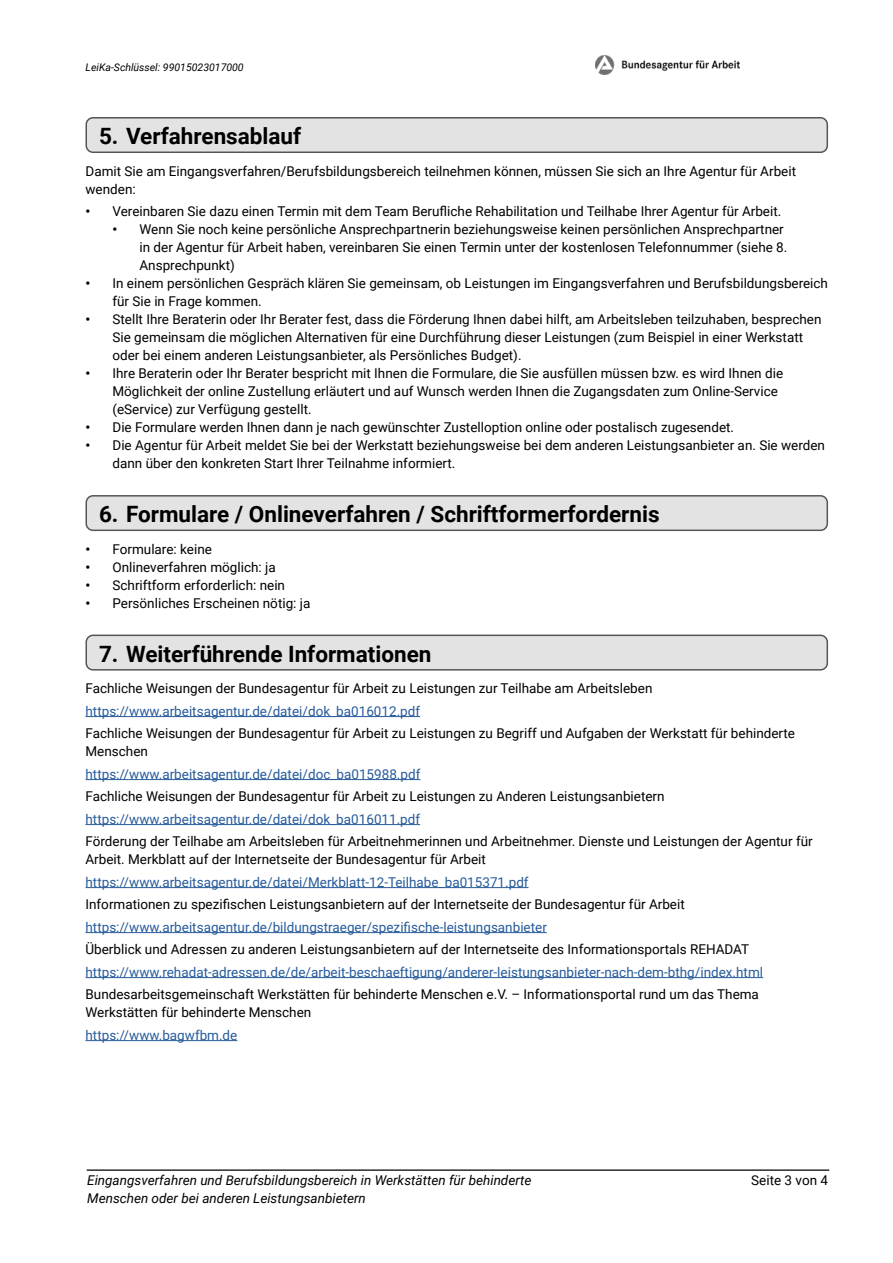
<style>
.page{position:relative;width:893px;height:1263px;background:#fff}
.page>*{position:absolute;margin:0;border:0;box-sizing:border-box;transform-origin:0 0}
.H2-Ueberschrift_K{font:700 22.5px "Roboto";color:#000}
.P-Liste_runderPunkt_K{font:13.5px/18px "Roboto";color:#000}
.P-Fliesstext_K{font:13.5px/18px "Roboto";color:#000}
.P-Fliesstext_K-2{font:13.5px "Roboto";color:#275b9b}
.P-Liste_runderPunkt_Unterliste_K{font:13.5px/18px "Roboto";color:#000}
.t1{font:italic 13.5px "Roboto";color:#000}
.P-Versions-Nr_K{font:italic 10.5px "Roboto";color:#000}
.s1{font-weight:700}
</style>
<div class="page">
<img style="left:595px;top:55px;width:145px;height:19px">
<hr style="left:87px;top:1169px;width:742px;height:2px;background:#2b2b2b">
<div style="left:86px;top:118px;width:741px;height:34px;background:#e3e3e3;border-radius:7px"></div>
<div style="left:86px;top:117px;width:742px;height:36px;border:2px solid #555;border-radius:7px"></div>
<div style="left:86px;top:496px;width:741px;height:34px;background:#e3e3e3;border-radius:7px"></div>
<div style="left:86px;top:495px;width:742px;height:36px;border:2px solid #555;border-radius:7px"></div>
<div style="left:86px;top:635px;width:741px;height:35px;background:#e3e3e3;border-radius:7px"></div>
<div style="left:86px;top:635px;width:742px;height:36px;border:2px solid #555;border-radius:7px"></div>
<hr style="left:86px;top:716px;width:334px;height:1px;background:#275b9b">
<hr style="left:86px;top:779px;width:334px;height:1px;background:#275b9b">
<hr style="left:86px;top:824px;width:334px;height:1px;background:#275b9b">
<hr style="left:86px;top:887px;width:443px;height:1px;background:#275b9b">
<hr style="left:86px;top:932px;width:461px;height:1px;background:#275b9b">
<hr style="left:86px;top:977px;width:677px;height:1px;background:#275b9b">
<hr style="left:86px;top:1040px;width:151px;height:1px;background:#275b9b">
<p class="P-Versions-Nr_K" style="left:86px;top:60px;width:160px">LeiKa-Schlüssel: 99015023017000</p>
<h2 class="H2-Ueberschrift_K" style="left:99px;top:120px;width:204px">5. Verfahrensablauf</h2>
<p class="P-Fliesstext_K" style="left:86px;top:161px;width:712px">Damit Sie am Eingangsverfahren/Berufsbildungsbereich teilnehmen können, müssen Sie sich an Ihre Agentur für Arbeit wenden:</p>
<p class="P-Liste_runderPunkt_K" style="left:86px;top:202px;width:697px"><span class="s1">•</span> Vereinbaren Sie dazu einen Termin mit dem Team Berufliche Rehabilitation und Teilhabe Ihrer Agentur für Arbeit.</p>
<p class="P-Liste_runderPunkt_Unterliste_K" style="left:140px;top:220px;width:649px;text-indent:-27px"><span class="s1">•</span> Wenn Sie noch keine persönliche Ansprechpartnerin beziehungsweise keinen persönlichen Ansprechpartner in der Agentur für Arbeit haben, vereinbaren Sie einen Termin unter der kostenlosen Telefonnummer (siehe 8.<br>Ansprechpunkt)</p>
<p class="P-Liste_runderPunkt_K" style="left:112px;top:274px;width:717px;text-indent:-27px"><span class="s1">•</span> In einem persönlichen Gespräch klären Sie gemeinsam, ob Leistungen im Eingangsverfahren und Berufsbildungsbereich für Sie in Frage kommen.</p>
<p class="P-Liste_runderPunkt_K" style="left:112px;top:310px;width:710px;text-indent:-27px"><span class="s1">•</span> Stellt Ihre Beraterin oder Ihr Berater fest, dass die Förderung Ihnen dabei hilft, am Arbeitsleben teilzuhaben, besprechen<br>Sie gemeinsam die möglichen Alternativen für eine Durchführung dieser Leistungen (zum Beispiel in einer Werkstatt oder bei einem anderen Leistungsanbieter, als Persönliches Budget).</p>
<p class="P-Liste_runderPunkt_K" style="left:112px;top:364px;width:672px;text-indent:-27px"><span class="s1">•</span> Ihre Beraterin oder Ihr Berater bespricht mit Ihnen die Formulare, die Sie ausfüllen müssen bzw. es wird Ihnen die<br>Möglichkeit der online Zustellung erläutert und auf Wunsch werden Ihnen die Zugangsdaten zum Online-Service (eService) zur Verfügung gestellt.</p>
<p class="P-Liste_runderPunkt_K" style="left:86px;top:418px;width:650px"><span class="s1">•</span> Die Formulare werden Ihnen dann je nach gewünschter Zustelloption online oder postalisch zugesendet.</p>
<p class="P-Liste_runderPunkt_K" style="left:112px;top:436px;width:714px;text-indent:-27px"><span class="s1">•</span> Die Agentur für Arbeit meldet Sie bei der Werkstatt beziehungsweise bei dem anderen Leistungsanbieter an. Sie werden dann über den konkreten Start Ihrer Teilnahme informiert.</p>
<h2 class="H2-Ueberschrift_K" style="left:99px;top:498px;width:562px">6. Formulare / Onlineverfahren / Schriftformerfordernis</h2>
<p class="P-Liste_runderPunkt_K" style="left:86px;top:539px;width:128px"><span class="s1">•</span> Formulare: keine</p>
<p class="P-Liste_runderPunkt_K" style="left:86px;top:557px;width:192px"><span class="s1">•</span> Onlineverfahren möglich: ja</p>
<p class="P-Liste_runderPunkt_K" style="left:86px;top:575px;width:201px"><span class="s1">•</span> Schriftform erforderlich: nein</p>
<p class="P-Liste_runderPunkt_K" style="left:86px;top:593px;width:226px"><span class="s1">•</span> Persönliches Erscheinen nötig: ja</p>
<h2 class="H2-Ueberschrift_K" style="left:99px;top:638px;width:334px">7. Weiterführende Informationen</h2>
<p class="P-Fliesstext_K" style="left:86px;top:679px;width:568px">Fachliche Weisungen der Bundesagentur für Arbeit zu Leistungen zur Teilhabe am Arbeitsleben</p>
<p class="P-Fliesstext_K-2" style="left:86px;top:701px;width:336px">https://www.arbeitsagentur.de/datei/dok_ba016012.pdf</p>
<p class="P-Fliesstext_K" style="left:86px;top:724px;width:711px">Fachliche Weisungen der Bundesagentur für Arbeit zu Leistungen zu Begriff und Aufgaben der Werkstatt für behinderte<br>Menschen</p>
<p class="P-Fliesstext_K-2" style="left:86px;top:764px;width:336px">https://www.arbeitsagentur.de/datei/doc_ba015988.pdf</p>
<p class="P-Fliesstext_K" style="left:86px;top:787px;width:581px">Fachliche Weisungen der Bundesagentur für Arbeit zu Leistungen zu Anderen Leistungsanbietern</p>
<p class="P-Fliesstext_K-2" style="left:86px;top:809px;width:336px">https://www.arbeitsagentur.de/datei/dok_ba016011.pdf</p>
<p class="P-Fliesstext_K" style="left:86px;top:832px;width:729px">Förderung der Teilhabe am Arbeitsleben für Arbeitnehmerinnen und Arbeitnehmer. Dienste und Leistungen der Agentur für<br>Arbeit. Merkblatt auf der Internetseite der Bundesagentur für Arbeit</p>
<p class="P-Fliesstext_K-2" style="left:86px;top:872px;width:445px">https://www.arbeitsagentur.de/datei/Merkblatt-12-Teilhabe_ba015371.pdf</p>
<p class="P-Fliesstext_K" style="left:86px;top:895px;width:601px">Informationen zu spezifischen Leistungsanbietern auf der Internetseite der Bundesagentur für Arbeit</p>
<p class="P-Fliesstext_K-2" style="left:86px;top:917px;width:463px">https://www.arbeitsagentur.de/bildungstraeger/spezifische-leistungsanbieter</p>
<p class="P-Fliesstext_K" style="left:86px;top:940px;width:665px">Überblick und Adressen zu anderen Leistungsanbietern auf der Internetseite des Informationsportals REHADAT</p>
<p class="P-Fliesstext_K-2" style="left:86px;top:962px;width:679px">https://www.rehadat-adressen.de/de/arbeit-beschaeftigung/anderer-leistungsanbieter-nach-dem-bthg/index.html</p>
<p class="P-Fliesstext_K" style="left:86px;top:985px;width:675px">Bundesarbeitsgemeinschaft Werkstätten für behinderte Menschen e.V. – Informationsportal rund um das Thema<br>Werkstätten für behinderte Menschen</p>
<p class="P-Fliesstext_K-2" style="left:86px;top:1025px;width:153px">https://www.bagwfbm.de</p>
<p class="t1" style="left:87px;top:1170px;width:446px">Eingangsverfahren und Berufsbildungsbereich in Werkstätten für behinderte</p>
<p class="P-Liste_runderPunkt_K" style="left:751px;top:1170px;width:78px">Seite 3 von 4</p>
<p class="t1" style="left:87px;top:1188px;width:280px">Menschen oder bei anderen Leistungsanbietern</p>
</div>
